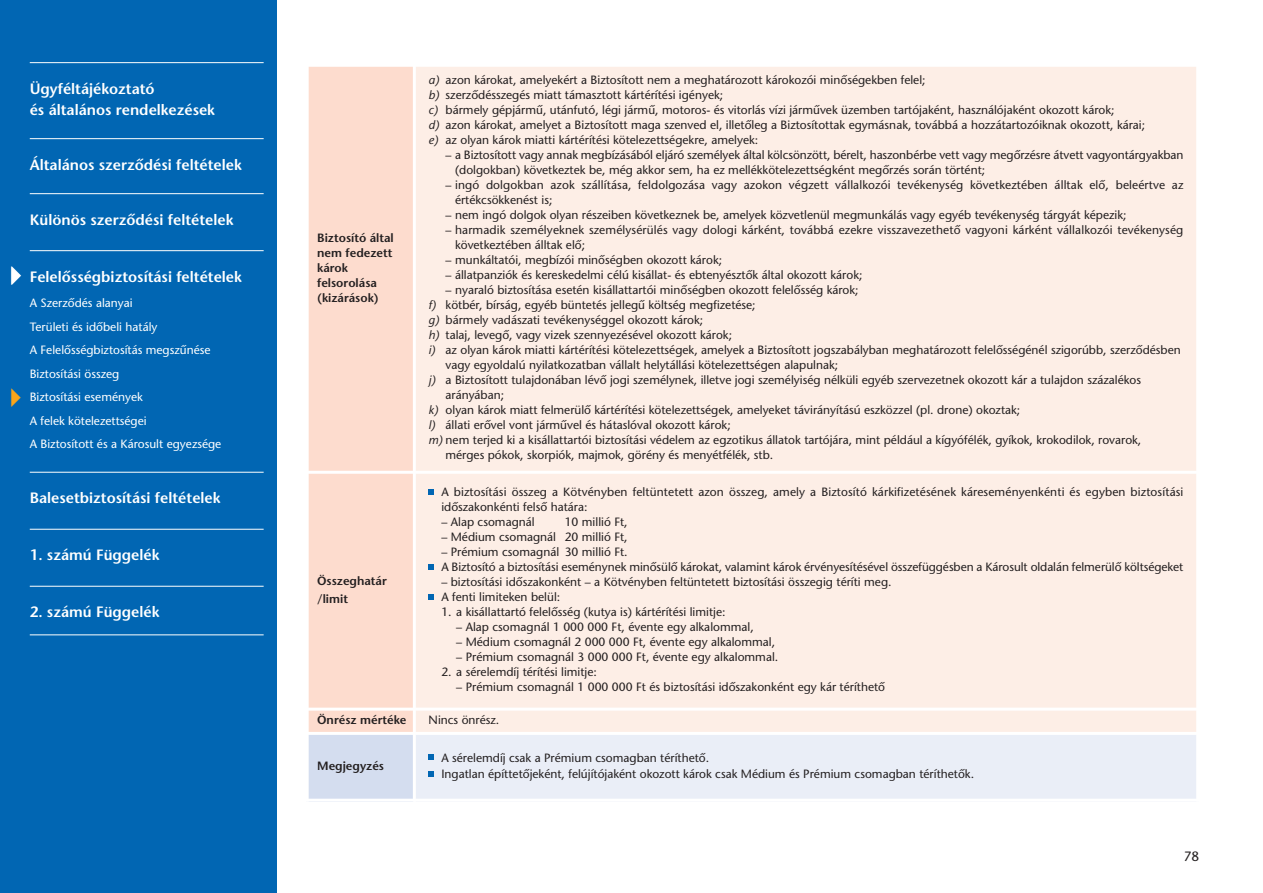
<style>
.page{position:relative;width:1263px;height:893px;background:#fff}
.page>*{position:absolute;margin:0;border:0;box-sizing:border-box;transform-origin:0 0}
.t1{font:15px "ITC Stone Sans M Semi";color:#fff}
.t2{font:13.5px "ITC Stone Sans M";color:#231f20}
.t3{font:12px/15px "ITC Stone Sans M";color:#231f20}
.t4{font:12px "ITC Stone Sans M";color:#fff}
.t5{font:12px/15px "ITC Stone Sans M Semi";color:#231f20}
.s1{font-style:italic}
</style>
<div class="page">
<div style="left:0;top:0;width:276px;height:893px;background:#0166b3"></div>
<hr style="left:30px;top:62px;width:234px;height:1px;background:#fff">
<hr style="left:30px;top:138px;width:234px;height:1px;background:#fff">
<hr style="left:30px;top:193px;width:234px;height:1px;background:#fff">
<hr style="left:30px;top:250px;width:234px;height:1px;background:#fff">
<hr style="left:30px;top:472px;width:234px;height:1px;background:#fff">
<hr style="left:30px;top:529px;width:234px;height:1px;background:#fff">
<hr style="left:30px;top:586px;width:234px;height:1px;background:#fff">
<hr style="left:30px;top:634px;width:234px;height:1px;background:#fff">
<div style="left:306px;top:64px;width:108px;height:408px;background:#fddcce"></div>
<div style="left:414px;top:64px;width:785px;height:408px;background:#fdeee6"></div>
<div style="left:306px;top:472px;width:108px;height:237px;background:#fddcce"></div>
<div style="left:414px;top:472px;width:785px;height:237px;background:#fdeee6"></div>
<svg style="left:429px;top:489px;width:5px;height:6px"></svg>
<svg style="left:429px;top:564px;width:5px;height:6px"></svg>
<svg style="left:429px;top:594px;width:5px;height:6px"></svg>
<div style="left:306px;top:709px;width:108px;height:24px;background:#fddcce"></div>
<div style="left:414px;top:709px;width:785px;height:24px;background:#fdeee6"></div>
<div style="left:306px;top:733px;width:108px;height:69px;background:#d4ddef"></div>
<div style="left:414px;top:733px;width:785px;height:69px;background:#eaeef7"></div>
<svg style="left:429px;top:754px;width:5px;height:6px"></svg>
<svg style="left:429px;top:771px;width:5px;height:5px"></svg>
<hr style="left:306px;top:64px;width:3px;height:738px;background:#fff">
<hr style="left:413px;top:64px;width:3px;height:738px;background:#fff">
<hr style="left:1196px;top:64px;width:3px;height:738px;background:#fff">
<hr style="left:306px;top:64px;width:893px;height:3px;background:#fff">
<hr style="left:306px;top:471px;width:893px;height:3px;background:#fff">
<hr style="left:306px;top:708px;width:893px;height:3px;background:#fff">
<hr style="left:306px;top:732px;width:893px;height:3px;background:#fff">
<hr style="left:306px;top:799px;width:893px;height:3px;background:#fff">
<p class="t1" style="left:30px;top:83px;width:126px">Ügyféltájékoztató</p>
<p class="t1" style="left:30px;top:104px;width:187px">és általános rendelkezések</p>
<p class="t1" style="left:30px;top:159px;width:213px">Általános szerzôdési feltételek</p>
<p class="t1" style="left:30px;top:214px;width:205px">Különös szerzôdési feltételek</p>
<p class="t1" style="left:30px;top:271px;width:214px">Felelôsségbiztosítási feltételek</p>
<p class="t4" style="left:30px;top:298px;width:104px">A Szerződés alanyai</p>
<p class="t4" style="left:30px;top:322px;width:129px">Területi és időbeli hatály</p>
<p class="t4" style="left:30px;top:345px;width:182px">A Felelősségbiztosítás megszűnése</p>
<p class="t4" style="left:30px;top:369px;width:91px">Biztosítási összeg</p>
<p class="t4" style="left:30px;top:392px;width:115px">Biztosítási események</p>
<p class="t4" style="left:30px;top:416px;width:118px">A felek kötelezettségei</p>
<p class="t4" style="left:30px;top:439px;width:193px">A Biztosított és a Károsult egyezsége</p>
<p class="t1" style="left:30px;top:492px;width:192px">Balesetbiztosítási feltételek</p>
<p class="t1" style="left:30px;top:549px;width:131px">1. számú Függelék</p>
<p class="t1" style="left:30px;top:606px;width:131px">2. számú Függelék</p>
<p class="t5" style="left:317px;top:231px;width:78px">Biztosító által</p>
<p class="t5" style="left:317px;top:246px;width:77px">nem fedezett</p>
<p class="t5" style="left:317px;top:261px;width:61px">károk felsorolása</p>
<p class="t5" style="left:317px;top:291px;width:63px">(kizárások)</p>
<p class="t5" style="left:317px;top:574px;width:71px">Összeghatár</p>
<p class="t5" style="left:317px;top:592px;width:32px">/limit</p>
<p class="t3" style="left:429px;top:74px;width:498px"><span class="s1">a)</span> azon károkat, amelyekért a Biztosított nem a meghatározott károkozói minőségekben felel;</p>
<p class="t3" style="left:429px;top:89px;width:296px"><span class="s1">b)</span> szerződésszegés miatt támasztott kártérítési igények;</p>
<p class="t3" style="left:429px;top:104px;width:687px"><span class="s1">c)</span> bármely gépjármű, utánfutó, légi jármű, motoros- és vitorlás vízi járművek üzemben tartójaként, használójaként okozott károk;</p>
<p class="t3" style="left:429px;top:119px;width:718px"><span class="s1">d)</span> azon károkat, amelyet a Biztosított maga szenved el, illetőleg a Biztosítottak egymásnak, továbbá a hozzátartozóiknak okozott, kárai;</p>
<p class="t3" style="left:429px;top:134px;width:331px"><span class="s1">e)</span> az olyan károk miatti kártérítési kötelezettségekre, amelyek:</p>
<p class="t3" style="left:455px;top:149px;width:730px;text-indent:-9px">– a Biztosított vagy annak megbízásából eljáró személyek által kölcsönzött, bérelt, haszonbérbe vett vagy megőrzésre átvett vagyontárgyakban (dolgokban) következtek be, még akkor sem, ha ez mellékkötelezettségként megőrzés során történt;</p>
<p class="t3" style="left:455px;top:179px;width:730px;text-indent:-9px">– ingó dolgokban azok szállítása, feldolgozása vagy azokon végzett vállalkozói tevékenység következtében álltak elő, beleértve az értékcsökkenést is;</p>
<p class="t3" style="left:446px;top:209px;width:682px">– nem ingó dolgok olyan részeiben következnek be, amelyek közvetlenül megmunkálás vagy egyéb tevékenység tárgyát képezik;</p>
<p class="t3" style="left:455px;top:224px;width:730px;text-indent:-9px">– harmadik személyeknek személysérülés vagy dologi kárként, továbbá ezekre visszavezethető vagyoni kárként vállalkozói tevékenység következtében álltak elő;</p>
<p class="t3" style="left:446px;top:254px;width:278px">– munkáltatói, megbízói minőségben okozott károk;</p>
<p class="t3" style="left:446px;top:269px;width:418px">– állatpanziók és kereskedelmi célú kisállat- és ebtenyésztők által okozott károk;</p>
<p class="t3" style="left:446px;top:284px;width:414px">– nyaraló biztosítása esetén kisállattartói minőségben okozott felelősség károk;</p>
<p class="t3" style="left:429px;top:299px;width:329px"><span class="s1">f)</span> kötbér, bírság, egyéb büntetés jellegű költség megfizetése;</p>
<p class="t3" style="left:429px;top:314px;width:276px"><span class="s1">g)</span> bármely vadászati tevékenységgel okozott károk;</p>
<p class="t3" style="left:429px;top:329px;width:305px"><span class="s1">h)</span> talaj, levegő, vagy vizek szennyezésével okozott károk;</p>
<p class="t3" style="left:445px;top:344px;width:737px;text-indent:-17px"><span class="s1">i)</span> az olyan károk miatti kártérítési kötelezettségek, amelyek a Biztosított jogszabályban meghatározott felelősségénél szigorúbb, szerződésben vagy egyoldalú nyilatkozatban vállalt helytállási kötelezettségen alapulnak;</p>
<p class="t3" style="left:445px;top:374px;width:697px;text-indent:-17px"><span class="s1">j)</span> a Biztosított tulajdonában lévő jogi személynek, illetve jogi személyiség nélküli egyéb szervezetnek okozott kár a tulajdon százalékos arányában;</p>
<p class="t3" style="left:429px;top:404px;width:593px"><span class="s1">k)</span> olyan károk miatt felmerülő kártérítési kötelezettségek, amelyeket távirányítású eszközzel (pl. drone) okoztak;</p>
<p class="t3" style="left:429px;top:419px;width:304px"><span class="s1">l)</span> állati erővel vont járművel és hátaslóval okozott károk;</p>
<p class="t3" style="left:445px;top:434px;width:697px;text-indent:-17px"><span class="s1">m)</span> nem terjed ki a kisállattartói biztosítási védelem az egzotikus állatok tartójára, mint például a kígyófélék, gyíkok, krokodilok, rovarok, mérges pókok, skorpiók, majmok, görény és menyétfélék, stb.</p>
<p class="t3" style="left:441px;top:486px;width:743px">A biztosítási összeg a Kötvényben feltüntetett azon összeg, amely a Biztosító kárkifizetésének káreseményenkénti és egyben biztosítási időszakonkénti felső határa:</p>
<p class="t3" style="left:441px;top:516px;width:95px">– Alap csomagnál</p>
<p class="t3" style="left:565px;top:516px;width:65px">10 millió Ft,</p>
<p class="t3" style="left:441px;top:531px;width:188px">– Médium csomagnál 20 millió Ft,</p>
<p class="t3" style="left:441px;top:546px;width:188px">– Prémium csomagnál 30 millió Ft.</p>
<p class="t3" style="left:441px;top:561px;width:743px">A Biztosító a biztosítási eseménynek minősülő károkat, valamint károk érvényesítésével összefüggésben a Károsult oldalán felmerülő költségeket</p>
<p class="t3" style="left:441px;top:576px;width:452px">– biztosítási időszakonként – a Kötvényben feltüntetett biztosítási összegig téríti meg.</p>
<p class="t3" style="left:441px;top:591px;width:120px">A fenti limiteken belül:</p>
<p class="t3" style="left:441px;top:606px;width:286px">1. a kisállattartó felelősség (kutya is) kártérítési limitje:</p>
<p class="t3" style="left:456px;top:621px;width:299px">– Alap csomagnál 1 000 000 Ft, évente egy alkalommal,</p>
<p class="t3" style="left:456px;top:636px;width:320px">– Médium csomagnál 2 000 000 Ft, évente egy alkalommal,</p>
<p class="t3" style="left:456px;top:651px;width:324px">– Prémium csomagnál 3 000 000 Ft, évente egy alkalommal.</p>
<p class="t3" style="left:441px;top:666px;width:157px">2. a sérelemdíj térítési limitje:</p>
<p class="t3" style="left:456px;top:681px;width:430px">– Prémium csomagnál 1 000 000 Ft és biztosítási időszakonként egy kár téríthető</p>
<p class="t5" style="left:317px;top:714px;width:91px">Önrész mértéke</p>
<p class="t3" style="left:429px;top:714px;width:72px">Nincs önrész.</p>
<p class="t5" style="left:317px;top:759px;width:68px">Megjegyzés</p>
<p class="t3" style="left:441px;top:751px;width:269px">A sérelemdíj csak a Prémium csomagban téríthető.</p>
<p class="t3" style="left:441px;top:768px;width:534px">Ingatlan építtetőjeként, felújítójaként okozott károk csak Médium és Prémium csomagban téríthetők.</p>
<p class="t2" style="left:1184px;top:851px;width:17px">78</p>
</div>
